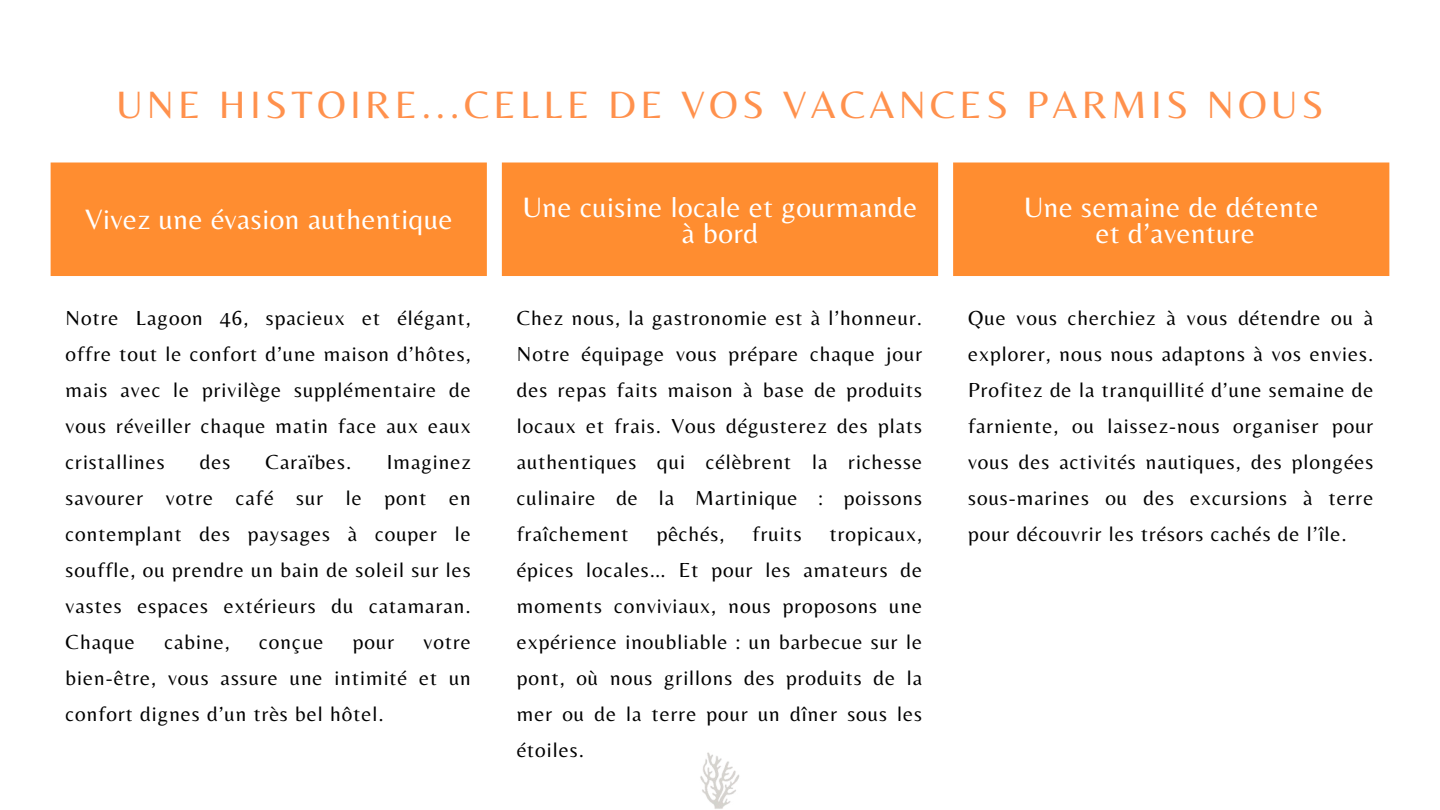
<style>
.page{position:relative;width:1440px;height:810px;background:#fff}
.page>*{position:absolute;margin:0;border:0;box-sizing:border-box;transform-origin:0 0}
.t1{font:39.7px "Belleza";letter-spacing:.11em;color:#ff914d}
.t2{font:29.2px/26.2px "Belleza";letter-spacing:.02em;color:#fff;text-align:center}
.t3{font:21.2px/36px "Belleza";letter-spacing:.05em;color:#000;text-align:justify}
</style>
<div class="page">
<div style="left:51px;top:163px;width:1338px;height:113px;background:#ff8d30"></div>
<img style="left:700px;top:752px;width:40px;height:57px">
<h1 class="t1" style="left:116px;top:81px;width:1209px">UNE HISTOIRE...CELLE DE VOS VACANCES PARMIS NOUS</h1>
<h2 class="t2" style="left:85px;top:206px;width:369px">Vivez une évasion authentique</h2>
<p class="t3" style="left:66px;top:300px;width:407px">Notre Lagoon 46, spacieux et élégant, offre tout le confort d’une maison d’hôtes, mais avec le privilège supplémentaire de vous réveiller chaque matin face aux eaux cristallines</p>
<p class="t3" style="left:200px;top:444px;width:32px">des</p>
<p class="t3" style="left:266px;top:444px;width:87px">Caraïbes.</p>
<p class="t3" style="left:66px;top:444px;width:407px;text-indent:321px">Imaginez savourer votre café sur le pont en contemplant des paysages à couper le souffle, ou prendre un bain de soleil sur les vastes espaces extérieurs du catamaran.<br>Chaque</p>
<p class="t3" style="left:164px;top:624px;width:67px">cabine,</p>
<p class="t3" style="left:259px;top:624px;width:66px">conçue</p>
<p class="t3" style="left:353px;top:624px;width:43px">pour</p>
<p class="t3" style="left:66px;top:624px;width:407px;text-indent:358px">votre bien-être, vous assure une intimité et un confort dignes d’un très bel hôtel.</p>
<h2 class="t2" style="left:523px;top:193px;width:396px">Une cuisine locale et gourmande à bord</h2>
<h2 class="t2" style="left:1024px;top:193px;width:296px">Une semaine de détente et d’aventure</h2>
<p class="t3" style="left:517px;top:300px;width:407px">Chez nous, la gastronomie est à l’honneur.<br>Notre équipage vous prépare chaque jour des repas faits maison à base de produits locaux et frais. Vous dégusterez des plats authentiques qui célèbrent la richesse culinaire de la Martinique : poissons fraîchement</p>
<p class="t3" style="left:657px;top:516px;width:69px">pêchés,</p>
<p class="t3" style="left:753px;top:516px;width:50px">fruits</p>
<p class="t3" style="left:517px;top:516px;width:407px;text-indent:313px">tropicaux, épices locales… Et pour les amateurs de moments conviviaux, nous proposons une expérience inoubliable : un barbecue sur le pont, où nous grillons des produits de la mer ou de la terre pour un dîner sous les étoiles.</p>
<p class="t3" style="left:968px;top:300px;width:407px">Que vous cherchiez à vous détendre ou à explorer, nous nous adaptons à vos envies.<br>Profitez de la tranquillité d’une semaine de farniente, ou laissez-nous organiser pour vous des activités nautiques, des plongées sous-marines ou des excursions à terre pour découvrir les trésors cachés de l’île.</p>
</div>
